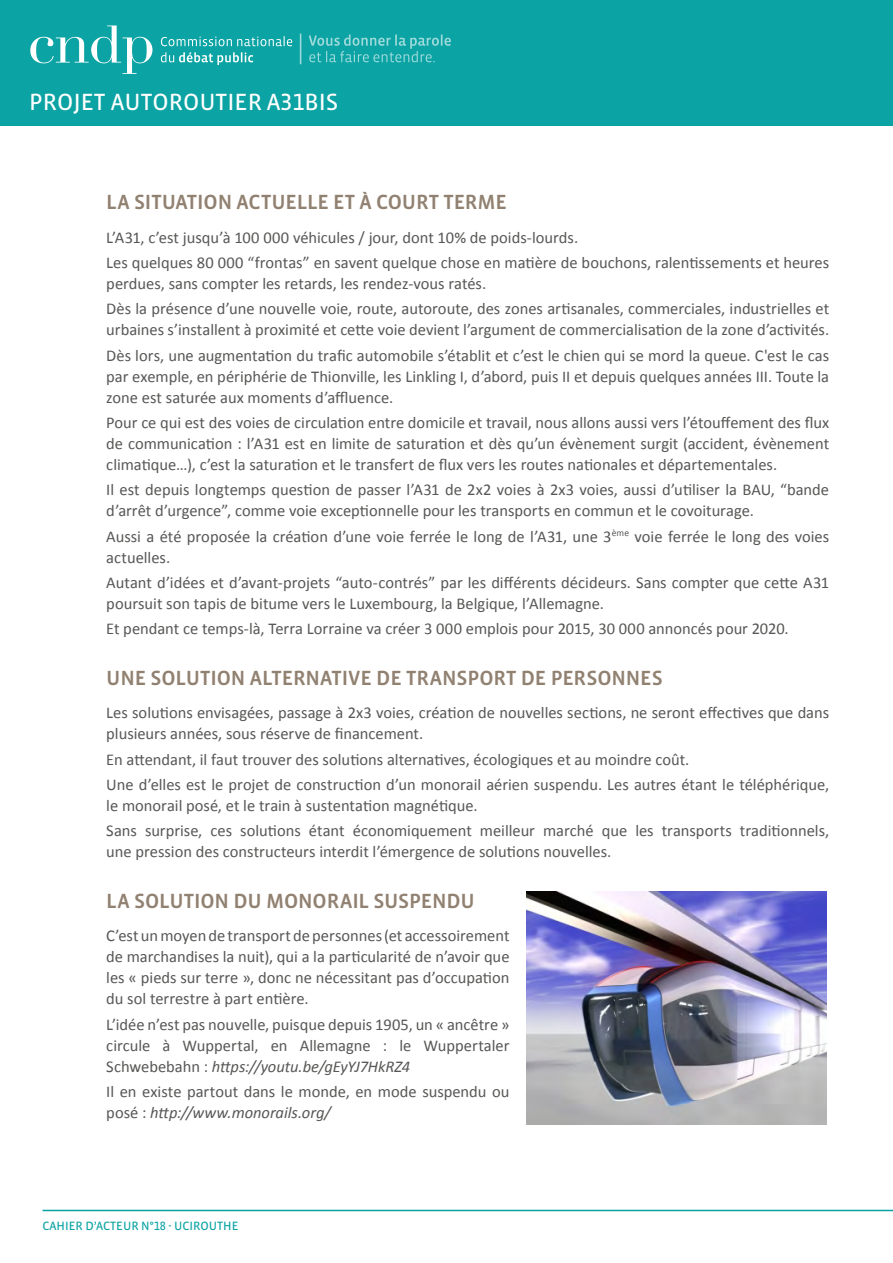
<style>
.page{position:relative;width:893px;height:1263px;background:#fff}
.page>*{position:absolute;margin:0;border:0;box-sizing:border-box;transform-origin:0 0}
.t1{font:24px "Vista Sans OT";color:#fff}
.t2{font:500 21px "Vista Sans OT";letter-spacing:-.005em;color:#918171}
.t3{font:16.5px/21px "Calibri";color:#575756}
.t4{font:12.3px "Vista Sans OT";color:#0ca3a4}
.s1{font-style:italic}
</style>
<div class="page">
<div style="left:0;top:0;width:893px;height:125px;background:#0ca3a4"></div>
<svg style="left:161px;top:52px;width:92px;height:13px"></svg>
<svg style="left:161px;top:36px;width:131px;height:10px"></svg>
<svg style="left:30px;top:26px;width:122px;height:48px"></svg>
<hr style="left:300px;top:34px;width:1px;height:30px;background:#fff">
<svg style="left:309px;top:34px;width:142px;height:28px"></svg>
<hr style="left:43px;top:1210px;width:850px;height:1px;background:#0ca3a4">
<img style="left:526px;top:891px;width:300px;height:234px">
<h1 class="t1" style="left:29px;top:89px;width:311px">PROJET AUTOROUTIER A31BIS</h1>
<p class="t2" style="left:106px;top:191px;width:402px">LA SITUATION ACTUELLE ET À COURT TERME</p>
<p class="t3" style="left:106px;top:225px;width:724px;line-height:25.2px">L’A31, c’est jusqu’à 100 000 véhicules / jour, dont 10% de poids-lourds.<br>Les quelques 80 000 “frontas” en savent quelque chose en matière de bouchons, ralentissements et heures</p>
<p class="t3" style="left:106px;top:271px;width:724px;line-height:25.2px">perdues, sans compter les retards, les rendez-vous ratés.<br>Dès la présence d’une nouvelle voie, route, autoroute, des zones artisanales, commerciales, industrielles et</p>
<p class="t3" style="left:106px;top:317px;width:724px;line-height:25.2px">urbaines s’installent à proximité et cette voie devient l’argument de commercialisation de la zone d’activités.<br>Dès lors, une augmentation du trafic automobile s’établit et c’est le chien qui se mord la queue. C'est le cas</p>
<p class="t3" style="left:106px;top:366px;width:724px">par exemple, en périphérie de Thionville, les Linkling I, d’abord, puis II et depuis quelques années III. Toute la zone est saturée aux moments d’affluence.</p>
<p class="t3" style="left:106px;top:412px;width:724px;text-align:justify">Pour ce qui est des voies de circulation entre domicile et travail, nous allons aussi vers l’étouffement des flux de communication : l’A31 est en limite de saturation et dès qu’un évènement surgit (accident, évènement climatique…), c’est la saturation et le transfert de flux vers les routes nationales et départementales.</p>
<p class="t3" style="left:106px;top:479px;width:724px">Il est depuis longtemps question de passer l’A31 de 2x2 voies à 2x3 voies, aussi d’utiliser la BAU, “bande d’arrêt d’urgence”, comme voie exceptionnelle pour les transports en commun et le covoiturage.</p>
<p class="t3" style="left:106px;top:526px;width:724px">Aussi a été proposée la création d’une voie ferrée le long de l’A31, une 3<sup>ème</sup> voie ferrée le long des voies actuelles.</p>
<p class="t3" style="left:106px;top:572px;width:724px">Autant d’idées et d’avant-projets “auto-contrés” par les différents décideurs. Sans compter que cette A31 poursuit son tapis de bitume vers le Luxembourg, la Belgique, l’Allemagne.</p>
<p class="t3" style="left:106px;top:618px;width:684px">Et pendant ce temps-là, Terra Lorraine va créer 3 000 emplois pour 2015, 30 000 annoncés pour 2020.</p>
<p class="t2" style="left:106px;top:667px;width:558px">UNE SOLUTION ALTERNATIVE DE TRANSPORT DE PERSONNES</p>
<p class="t3" style="left:106px;top:702px;width:724px">Les solutions envisagées, passage à 2x3 voies, création de nouvelles sections, ne seront effectives que dans plusieurs années, sous réserve de financement.</p>
<p class="t3" style="left:106px;top:746px;width:724px;line-height:25.2px">En attendant, il faut trouver des solutions alternatives, écologiques et au moindre coût.<br>Une d’elles est le projet de construction d’un monorail aérien suspendu. Les autres étant le téléphérique,</p>
<p class="t3" style="left:106px;top:793px;width:724px;line-height:25.2px">le monorail posé, et le train à sustentation magnétique.<br>Sans surprise, ces solutions étant économiquement meilleur marché que les transports traditionnels,</p>
<p class="t3" style="left:106px;top:841px;width:507px">une pression des constructeurs interdit l’émergence de solutions nouvelles.</p>
<p class="t2" style="left:106px;top:890px;width:370px">LA SOLUTION DU MONORAIL SUSPENDU</p>
<p class="t3" style="left:106px;top:925px;width:405px;text-align:justify">C’est un moyen de transport de personnes (et accessoirement de marchandises la nuit), qui a la particularité de n’avoir que les « pieds sur terre », donc ne nécessitant pas d’occupation du sol terrestre à part entière.</p>
<p class="t3" style="left:106px;top:1014px;width:405px;text-align:justify">L’idée n’est pas nouvelle, puisque depuis 1905, un « ancêtre » circule à Wuppertal, en Allemagne : le Wuppertaler Schwebebahn : <span class="s1">https://youtu.be/gEyYJ7HkRZ4</span></p>
<p class="t3" style="left:106px;top:1081px;width:405px">Il en existe partout dans le monde, en mode suspendu ou posé : <span class="s1">http://www.monorails.org/</span></p>
<p class="t4" style="left:43px;top:1220px;width:197px">CAHIER D’ACTEUR N°18 - UCIROUTHE</p>
</div>
